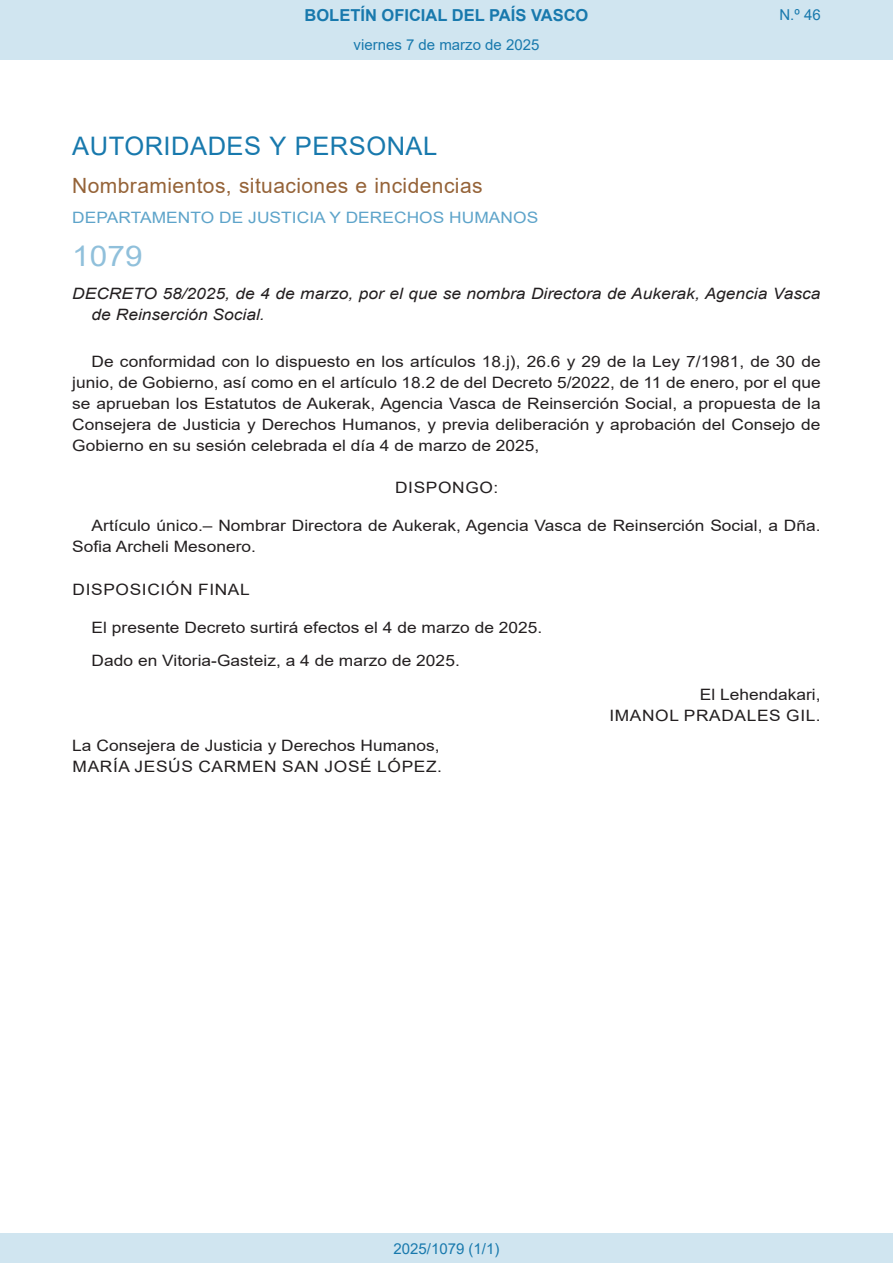
<style>
.page{position:relative;width:893px;height:1263px;background:#fff}
.page>*{position:absolute;margin:0;border:0;box-sizing:border-box;transform-origin:0 0}
.BOPVOrden{font:28.5px "Arial";color:#90c0db;scale:1.11 1}
.BOPVSeccion{font:25.5px "Arial";letter-spacing:.02em;color:#1879ad}
.BOPVSubseccion{font:21px "Arial";letter-spacing:.02em;color:#956338}
.t1{font:700 16.5px "Arial";color:#1879ad}
.BOPVDetalle{font:15.6px/21px "Arial";color:#231f20;text-align:justify;scale:1.11 1}
.BOPVTitulo{font:italic 15.6px/21px "Arial";color:#231f20;scale:1.11 1}
.BOPVOrganismo{font:15.6px "Arial";letter-spacing:.005em;color:#5ea4ca;scale:1.11 1}
.BOPVFirmaLugFec{font:15.6px "Arial";color:#231f20;scale:1.11 1}
.BOPVFirmaPuesto{font:15.6px "Arial";color:#231f20;scale:1.11 1}
.BOPVFirmaNombre{font:15.6px "Arial";letter-spacing:.035em;color:#231f20;scale:1.11 1}
.BOPVNombreLehen2{font:15.6px "Arial";letter-spacing:.035em;color:#231f20;scale:1.11 1}
.BOPVDisposicion{font:15.6px "Arial";letter-spacing:.035em;color:#231f20;scale:1.11 1}
.BOPVPuestoLehen2{font:15.6px "Arial";color:#231f20;scale:1.11 1}
.BOPVClave{font:15.6px "Arial";letter-spacing:.035em;color:#231f20;scale:1.11 1}
.Paginacion_Centro{font:15px "Arial";color:#1879ad}
</style>
<div class="page">
<div style="left:0;top:0;width:893px;height:60px;background:#d0e5f0"></div>
<div style="left:0;top:1233px;width:893px;height:30px;background:#d0e5f0"></div>
<p class="t1" style="left:305px;top:3px;width:285px">BOLETÍN OFICIAL DEL PAÍS VASCO</p>
<p class="Paginacion_Centro" style="left:353px;top:35px;width:187px">viernes 7 de marzo de 2025</p>
<p class="Paginacion_Centro" style="left:779px;top:5px;width:43px">N.º 46</p>
<p class="BOPVSeccion" style="left:72px;top:128px;width:366px">AUTORIDADES Y PERSONAL</p>
<p class="BOPVSubseccion" style="left:72px;top:171px;width:412px">Nombramientos, situaciones e incidencias</p>
<p class="BOPVOrganismo" style="left:72px;top:207px;width:421px">DEPARTAMENTO DE JUSTICIA Y DERECHOS HUMANOS</p>
<p class="BOPVOrden" style="left:72px;top:236px;width:65px">1079</p>
<p class="BOPVTitulo" style="left:92px;top:284px;width:658px;text-indent:-19px">DECRETO 58/2025, de 4 de marzo, por el que se nombra Directora de Aukerak, Agencia Vasca de Reinserción Social.</p>
<p class="BOPVDetalle" style="left:72px;top:351px;width:676px;text-indent:19px">De conformidad con lo dispuesto en los artículos 18.j), 26.6 y 29 de la Ley 7/1981, de 30 de junio, de Gobierno, así como en el artículo 18.2 de del Decreto 5/2022, de 11 de enero, por el que se aprueban los Estatutos de Aukerak, Agencia Vasca de Reinserción Social, a propuesta de la Consejera de Justicia y Derechos Humanos, y previa deliberación y aprobación del Consejo de Gobierno en su sesión celebrada el día 4 de marzo de 2025,</p>
<p class="BOPVClave" style="left:395px;top:477px;width:94px">DISPONGO:</p>
<p class="BOPVDetalle" style="left:72px;top:515px;width:676px;text-indent:19px">Artículo único.– Nombrar Directora de Aukerak, Agencia Vasca de Reinserción Social, a Dña.<br>Sofia Archeli Mesonero.</p>
<p class="BOPVDisposicion" style="left:73px;top:578px;width:161px">DISPOSICIÓN FINAL</p>
<p class="BOPVDetalle" style="left:92px;top:616px;width:408px">El presente Decreto surtirá efectos el 4 de marzo de 2025.</p>
<p class="BOPVFirmaLugFec" style="left:92px;top:650px;width:333px">Dado en Vitoria-Gasteiz, a 4 de marzo de 2025.</p>
<p class="BOPVPuestoLehen2" style="left:700px;top:684px;width:110px">El Lehendakari,</p>
<p class="BOPVNombreLehen2" style="left:609px;top:705px;width:192px">IMANOL PRADALES GIL.</p>
<p class="BOPVFirmaPuesto" style="left:72px;top:734px;width:332px">La Consejera de Justicia y Derechos Humanos,</p>
<p class="BOPVFirmaNombre" style="left:73px;top:755px;width:334px">MARÍA JESÚS CARMEN SAN JOSÉ LÓPEZ.</p>
<p class="Paginacion_Centro" style="left:393px;top:1238px;width:107px">2025/1079 (1/1)</p>
</div>
